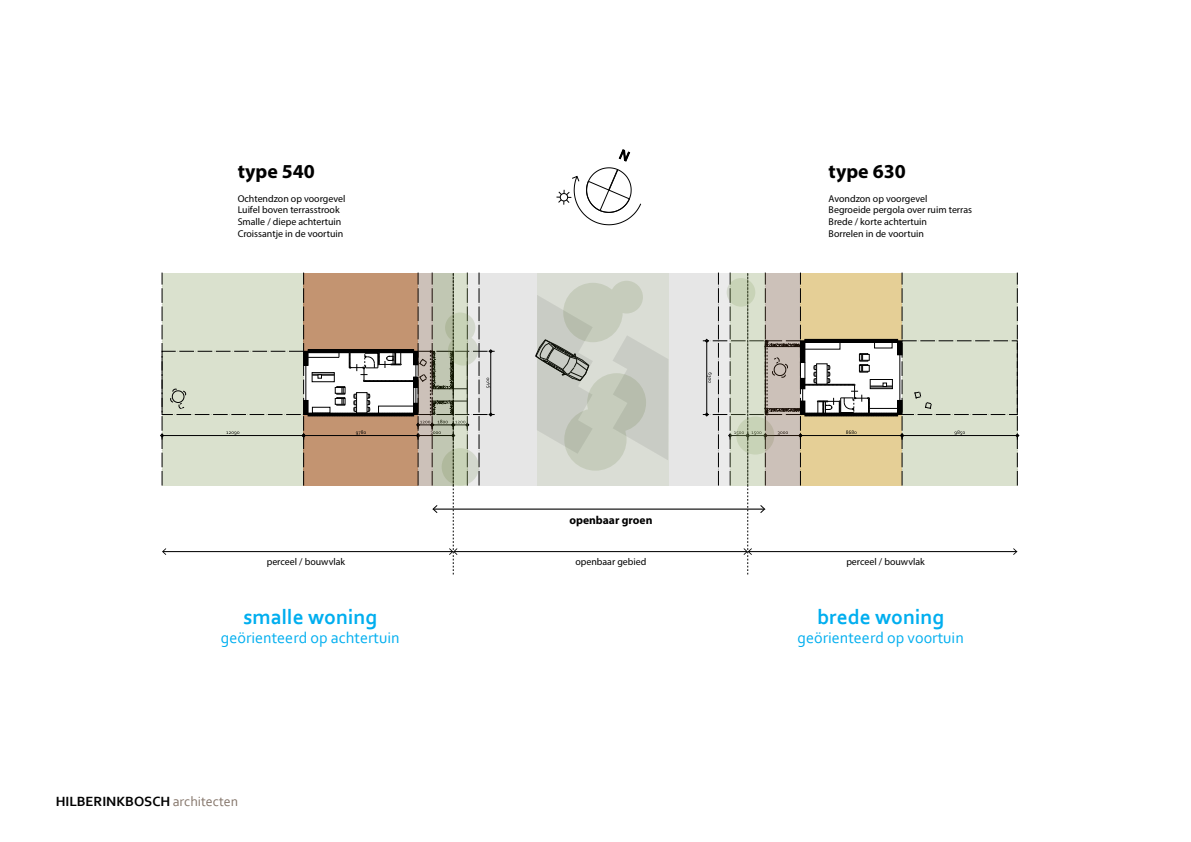
<style>
.page{position:relative;width:1191px;height:842px;background:#fff}
.page>*{position:absolute;margin:0;border:0;box-sizing:border-box;transform-origin:0 0}
.t1{font:700 21.5px "Corbel";color:#00aeef}
.t2{font:700 19.8px "Myriad Pro";color:#000}
.t3{font:16.1px "Corbel";color:#00aeef}
.t4{font:700 14px "Corbel";color:#000}
.t5{font:700 11.6px "Myriad Pro";color:#000}
.t6{font:9.9px/11.9px "Myriad Pro";color:#000}
.s1{font-weight:400;color:#85766b}
</style>
<div class="page">
<div style="left:162px;top:273px;width:142px;height:212px;background:#dae1ce"></div>
<div style="left:902px;top:273px;width:115px;height:212px;background:#dae1ce"></div>
<div style="left:162px;top:351px;width:142px;height:63px;border:1px dashed #000"></div>
<hr style="left:162px;top:435px;width:142px;height:1px;background:#000">
<svg style="left:160px;top:273px;width:4px;height:212px"></svg>
<svg style="left:226px;top:431px;width:13px;height:4px"></svg>
<hr style="left:902px;top:435px;width:115px;height:1px;background:#000">
<svg style="left:1015px;top:273px;width:4px;height:212px"></svg>
<svg style="left:954px;top:430px;width:11px;height:5px"></svg>
<svg style="left:170px;top:389px;width:16px;height:20px"></svg>
<svg style="left:914px;top:392px;width:17px;height:17px"></svg>
<hr style="left:163px;top:551px;width:289px;height:1px;background:#000">
<svg style="left:162px;top:548px;width:4px;height:7px"></svg>
<hr style="left:454px;top:551px;width:293px;height:1px;background:#000">
<hr style="left:748px;top:551px;width:268px;height:1px;background:#000">
<svg style="left:1013px;top:548px;width:4px;height:7px"></svg>
<hr style="left:433px;top:509px;width:331px;height:1px;background:#000">
<svg style="left:556px;top:149px;width:85px;height:77px"></svg>
<svg style="left:302px;top:273px;width:192px;height:301px"></svg>
<svg style="left:703px;top:273px;width:200px;height:301px"></svg>
<svg style="left:467px;top:273px;width:12px;height:212px;fill:#ebebeb"></svg>
<div style="left:718px;top:273px;width:12px;height:212px;background:#ebebeb"></div>
<div style="left:479px;top:273px;width:239px;height:212px;background:#e6e6e6"></div>
<svg style="left:453px;top:273px;width:14px;height:212px"></svg>
<svg style="left:537px;top:273px;width:131px;height:212px"></svg>
<svg style="left:432px;top:273px;width:21px;height:212px;fill:#c1c7b3"></svg>
<svg style="left:730px;top:273px;width:35px;height:212px;fill:#dae1ce"></svg>
<svg style="left:765px;top:273px;width:35px;height:212px;fill:#ccc1b9"></svg>
<svg style="left:418px;top:273px;width:14px;height:212px;fill:#ccc1b9"></svg>
<p class="t2" style="left:238px;top:158px;width:79px">type 540</p>
<p class="t6" style="left:238px;top:192px;width:109px">Ochtendzon op voorgevel<br>Luifel boven terrasstrook<br>Smalle / diepe achtertuin<br>Croissantje in de voortuin</p>
<p class="t2" style="left:828px;top:158px;width:79px">type 630</p>
<p class="t6" style="left:828px;top:192px;width:145px">Avondzon op voorgevel<br>Begroeide pergola over ruim terras<br>Brede / korte achtertuin<br>Borrelen in de voortuin</p>
<p class="t5" style="left:569px;top:512px;width:85px">openbaar groen</p>
<p class="t6" style="left:267px;top:556px;width:80px">perceel / bouwvlak</p>
<p class="t6" style="left:575px;top:556px;width:73px">openbaar gebied</p>
<p class="t6" style="left:846px;top:556px;width:80px">perceel / bouwvlak</p>
<p class="t1" style="left:243px;top:603px;width:135px">smalle woning</p>
<p class="t3" style="left:221px;top:628px;width:180px">geörienteerd op achtertuin</p>
<p class="t1" style="left:817px;top:603px;width:128px">brede woning</p>
<p class="t3" style="left:797px;top:628px;width:168px">geörienteerd op voortuin</p>
<h3 class="t4" style="left:56px;top:792px;width:184px">HILBERINKBOSCH <span class="s1">architecten</span></h3>
</div>
